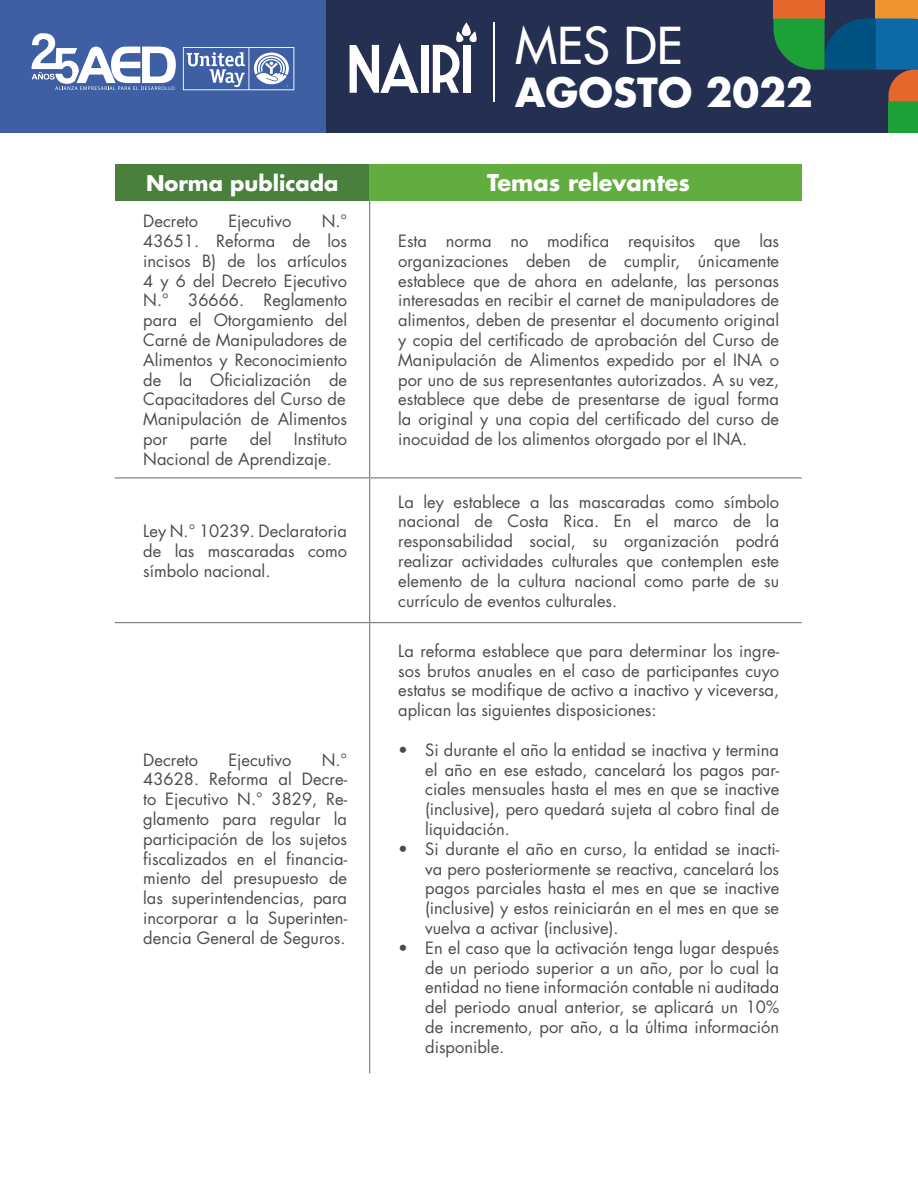
<style>
.page{position:relative;width:918px;height:1188px;background:#fff}
.page>*{position:absolute;margin:0;border:0;box-sizing:border-box;transform-origin:0 0}
.t1{font:49.5px "Futura";color:#fff}
.t2{font:700 42px "UEFA Supercup";color:#fff}
.t3{font:300 42px "UEFA Supercup";color:#fff}
.t4{font:700 39px "Futura";color:#fff}
.t5{font:700 22.5px "Futura";color:#fff}
.t6{font:700 21px "Futura";color:#fff}
.t7{font:18px "Abadi";color:#fff}
.t8{font:16.5px/19.8px "Futura";color:#4b4c4d;text-align:justify}
</style>
<div class="page">
<div style="left:0;top:0;width:918px;height:132px;background:#3e5fa3"></div>
<div style="left:326px;top:0;width:592px;height:132px;background:#242f52"></div>
<svg style="left:31px;top:33px;width:145px;height:57px"></svg>
<svg style="left:183px;top:47px;width:111px;height:43px"></svg>
<svg style="left:350px;top:43px;width:69px;height:50px"></svg>
<div style="left:422px;top:45px;width:7px;height:48px;background:#fff"></div>
<svg style="left:433px;top:22px;width:44px;height:71px"></svg>
<hr style="left:494px;top:22px;width:1px;height:80px;background:#fff">
<div style="left:876px;top:0;width:42px;height:19px;background:#ee9330"></div>
<div style="left:773px;top:0;width:52px;height:19px;background:#e6672c"></div>
<div style="left:888px;top:102px;width:30px;height:30px;background:#1ea038"></div>
<svg style="left:773px;top:19px;width:145px;height:83px"></svg>
<div style="left:115px;top:164px;width:255px;height:36px;background:#4a803d"></div>
<div style="left:370px;top:164px;width:432px;height:36px;background:#63ad40"></div>
<hr style="left:369px;top:200px;width:1px;height:277px;background:#76787b">
<hr style="left:369px;top:478px;width:1px;height:144px;background:#76787b">
<hr style="left:369px;top:623px;width:1px;height:450px;background:#76787b">
<hr style="left:115px;top:477px;width:255px;height:1px;background:#76787b">
<hr style="left:370px;top:477px;width:432px;height:1px;background:#76787b">
<hr style="left:115px;top:622px;width:255px;height:1px;background:#76787b">
<hr style="left:370px;top:622px;width:432px;height:1px;background:#76787b">
<h1 class="t1" style="left:515px;top:15px;width:169px">MES DE</h1>
<h3 class="t4" style="left:515px;top:67px;width:299px">AGOSTO 2022</h3>
<h2 class="t3" style="left:512px;top:25px;width:134px">MES DE</h2>
<h2 class="t2" style="left:512px;top:61px;width:203px">MAYO 2022</h2>
<p class="t7" style="left:687px;top:71px;width:78px">Costa Rica</p>
<p class="t6" style="left:146px;top:169px;width:194px">Norma publicada</p>
<p class="t5" style="left:487px;top:168px;width:204px">Temas relevantes</p>
<p class="t8" style="left:143px;top:211px;width:56px">Decreto</p>
<p class="t8" style="left:228px;top:211px;width:65px">Ejecutivo</p>
<p class="t8" style="left:143px;top:211px;width:205px;text-indent:178px">N.° 43651. Reforma de los incisos B) de los artículos 4 y 6 del Decreto Ejecutivo N.° 36666. Reglamento para el Otorgamiento del Carné de Manipuladores de Alimentos y Reconocimiento de la Oficialización de Capacitadores del Curso de</p>
<p class="t8" style="left:143px;top:409px;width:205px">Manipulación de Alimentos por</p>
<p class="t8" style="left:398px;top:231px;width:383px">Esta norma no modifica requisitos que las organizaciones deben de cumplir, únicamente establece que de ahora en adelante, las personas interesadas en recibir el carnet de manipuladores de alimentos, deben de presentar el documento original y copia del certificado de aprobación del Curso de Manipulación de Alimentos expedido por el INA o por uno de sus representantes autorizados. A su vez, establece que debe de presentarse de igual forma la original y una copia del certificado del curso de inocuidad de los alimentos otorgado por el INA.</p>
<p class="t8" style="left:190px;top:429px;width:39px">parte</p>
<p class="t8" style="left:250px;top:429px;width:23px">del</p>
<p class="t8" style="left:143px;top:429px;width:205px;text-indent:151px">Instituto<br>Nacional de Aprendizaje.</p>
<p class="t8" style="left:143px;top:521px;width:205px">Ley N.° 10239. Declaratoria de las mascaradas como símbolo nacional.</p>
<p class="t8" style="left:143px;top:749px;width:205px;text-indent:178px">N.° 43628. Reforma al Decre&shy;to Ejecutivo N.° 3829, Re&shy;glamento para regular la participación de los sujetos fiscalizados en el financia&shy;miento del presupuesto de las superintendencias, para incorporar a la Superinten&shy;dencia General de Seguros.</p>
<p class="t8" style="left:143px;top:749px;width:56px">Decreto</p>
<p class="t8" style="left:228px;top:749px;width:65px">Ejecutivo</p>
<p class="t8" style="left:398px;top:491px;width:383px">La ley establece a las mascaradas como símbolo nacional de Costa Rica. En el marco de la responsabilidad social, su organización podrá realizar actividades culturales que contemplen este elemento de la cultura nacional como parte de su currículo de eventos culturales.</p>
<p class="t8" style="left:398px;top:641px;width:383px">La reforma establece que para determinar los ingre&shy;sos brutos anuales en el caso de participantes cuyo estatus se modifique de activo a inactivo y viceversa, aplican las siguientes disposiciones:</p>
<p class="t8" style="left:425px;top:740px;width:356px;text-indent:-27px">• Si durante el año la entidad se inactiva y termina el año en ese estado, cancelará los pagos par&shy;ciales mensuales hasta el mes en que se inactive (inclusive), pero quedará sujeta al cobro final de liquidación.</p>
<p class="t8" style="left:425px;top:839px;width:356px;text-indent:-27px">• Si durante el año en curso, la entidad se inacti&shy;va pero posteriormente se reactiva, cancelará los pagos parciales hasta el mes en que se inactive (inclusive) y estos reiniciarán en el mes en que se vuelva a activar (inclusive).</p>
<p class="t8" style="left:425px;top:938px;width:356px;text-indent:-27px">• En el caso que la activación tenga lugar después de un periodo superior a un año, por lo cual la entidad no tiene información contable ni auditada del periodo anual anterior, se aplicará un 10% de incremento, por año, a la última información disponible.</p>
</div>
